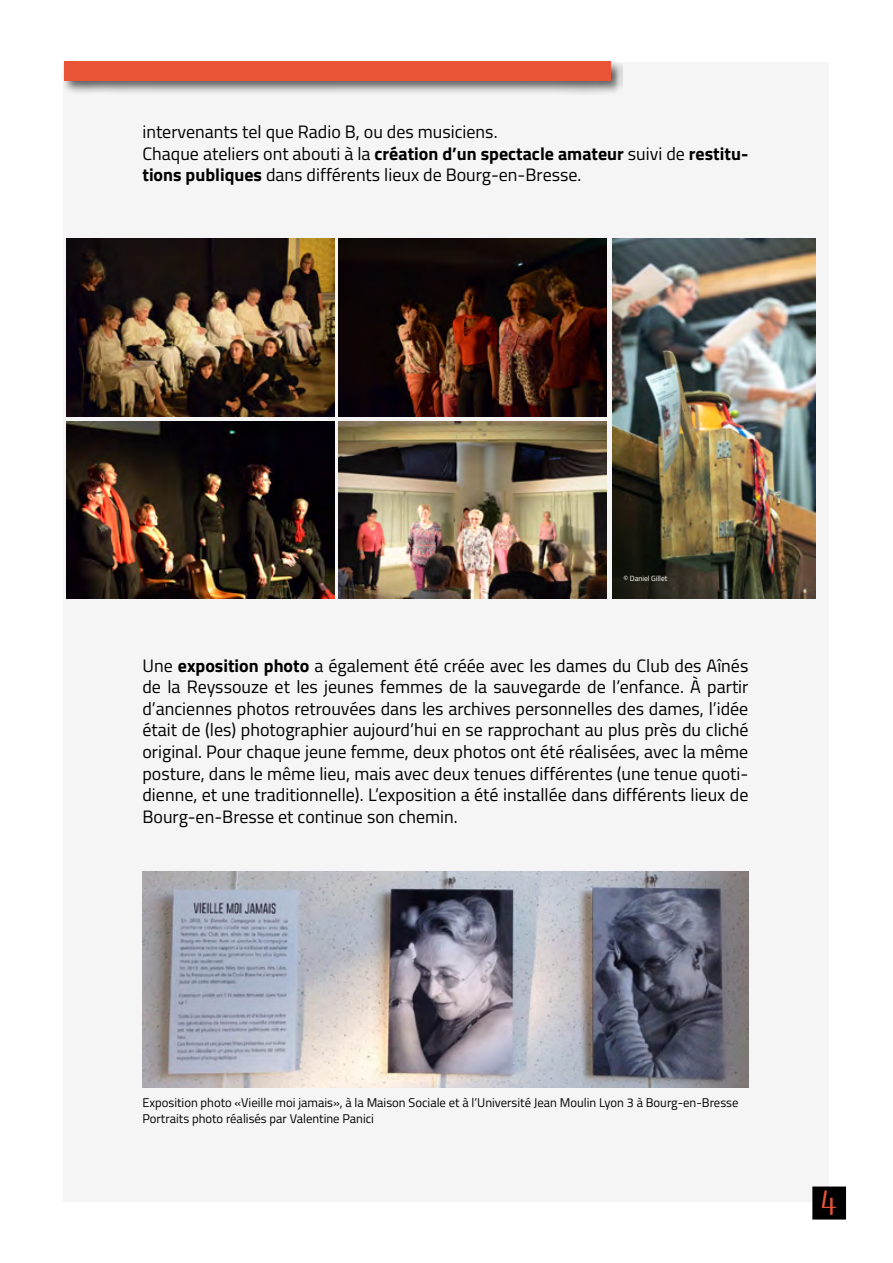
<style>
.page{position:relative;width:893px;height:1263px;background:#fff}
.page>*{position:absolute;margin:0;border:0;box-sizing:border-box;transform-origin:0 0}
.t1{font:37.5px "Instant Noodle";color:#ea5436}
.t2{font:18px/21.6px "Titillium";color:#000}
.t3{font:12.6px/15.1px "Titillium";color:#000}
.t4{font:7.5px "Titillium";color:#fff}
.s1{font-weight:700}
</style>
<div class="page">
<div style="left:64px;top:62px;width:765px;height:1139px;background:#f5f5f5"></div>
<div style="left:812px;top:1186px;width:34px;height:33px;background:#000"></div>
<div style="left:61px;top:59px;width:564px;height:36px;background:#000;opacity:.6"></div>
<div style="left:64px;top:62px;width:546px;height:19px;background:#ea5436"></div>
<img style="left:142px;top:872px;width:606px;height:216px">
<img style="left:66px;top:238px;width:268px;height:179px">
<img style="left:338px;top:238px;width:269px;height:179px">
<img style="left:66px;top:421px;width:268px;height:178px">
<img style="left:338px;top:421px;width:269px;height:178px">
<img style="left:612px;top:238px;width:203px;height:361px">
<p class="t2" style="left:142px;top:120px;width:607px">intervenants tel que Radio B, ou des musiciens.<br>Chaque ateliers ont abouti à la <span class="s1">création d’un spectacle amateur</span> suivi de <span class="s1">restitu&shy;tions publiques</span> dans différents lieux de Bourg-en-Bresse.</p>
<p class="t4" style="left:623px;top:572px;width:46px">© Daniel Gillet</p>
<p class="t2" style="left:142px;top:654px;width:607px;text-align:justify">Une <span class="s1">exposition photo</span> a également été créée avec les dames du Club des Aînés de la Reyssouze et les jeunes femmes de la sauvegarde de l’enfance. À partir d’anciennes photos retrouvées dans les archives personnelles des dames, l’idée était de (les) photographier aujourd’hui en se rapprochant au plus près du cliché original. Pour chaque jeune femme, deux photos ont été réalisées, avec la même posture, dans le même lieu, mais avec deux tenues différentes (une tenue quoti&shy;dienne, et une traditionnelle). L’exposition a été installée dans différents lieux de Bourg-en-Bresse et continue son chemin.</p>
<p class="t3" style="left:142px;top:1095px;width:598px">Exposition photo «Vieille moi jamais», à la Maison Sociale et à l’Université Jean Moulin Lyon 3 à Bourg-en-Bresse<br>Portraits photo réalisés par Valentine Panici</p>
<h1 class="t1" style="left:821px;top:1184px;width:18px">4</h1>
</div>
